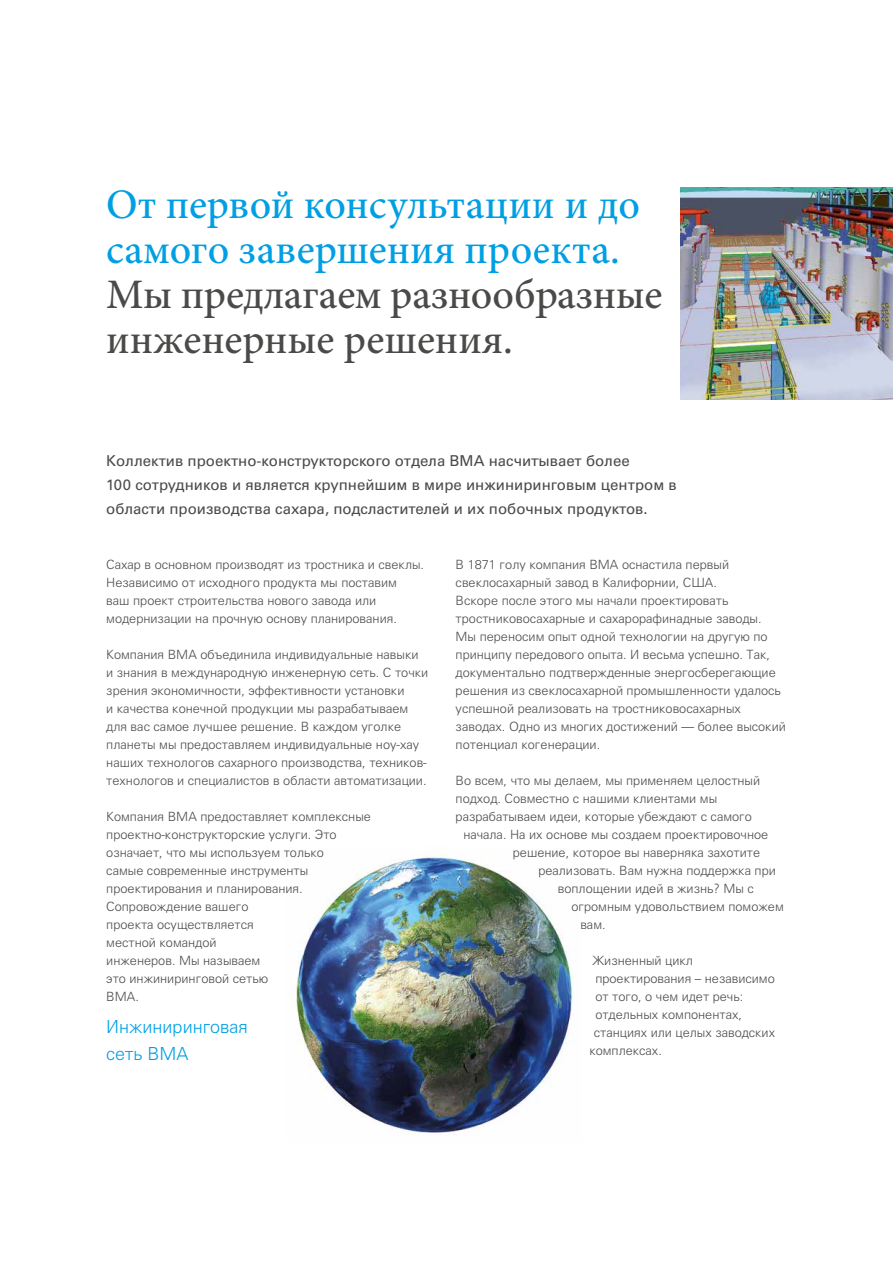
<style>
.page{position:relative;width:893px;height:1263px;background:#fff}
.page>*{position:absolute;margin:0;border:0;box-sizing:border-box;transform-origin:0 0}
.t1{font:500 42px/45px "Minion Pro";color:#009fe3}
.t2{font:500 42px/45px "Minion Pro";letter-spacing:-.005em;color:#4a4a49}
.t3{font:300 18px/27px "Univers LTCYR 45";color:#009fe3}
.t4{font:15px/24px "Univers LTCYR 55 Roman";color:#4a4a49}
.t5{font:300 12.75px/18px "Univers LTCYR 45";color:#4a4a49}
</style>
<div class="page">
<img style="left:296px;top:854px;width:277px;height:281px">
<hr style="left:892px;top:400px;width:1px;height:863px;background:#eaf6fe">
<img style="left:680px;top:187px;width:213px;height:213px">
<h1 class="t1" style="left:106px;top:182px;width:535px">От первой консультации и до самого завершения проекта.</h1>
<h1 class="t2" style="left:106px;top:272px;width:557px">Мы предлагаем разнообразные инженерные решения.</h1>
<p class="t4" style="left:106px;top:448px;width:572px">Коллектив проектно-конструкторского отдела BMA насчитывает более<br>100 сотрудников и является крупнейшим в мире инжиниринговым центром в области производства сахара, подсластителей и их побочных продуктов.</p>
<p class="t5" style="left:106px;top:555px;width:319px">Сахар в основном производят из тростника и свеклы.<br>Независимо от исходного продукта мы поставим<br>ваш проект строительства нового завода или модернизации на прочную основу планирования.</p>
<p class="t5" style="left:106px;top:645px;width:323px">Компания BMA объединила индивидуальные навыки и знания в международную инженерную сеть. С точки зрения экономичности, эффективности установки<br>и качества конечной продукции мы разрабатываем для вас самое лучшее решение. В каждом уголке планеты мы предоставляем индивидуальные ноу-хау наших технологов сахарного производства, техников&shy;технологов и специалистов в области автоматизации.</p>
<p class="t5" style="left:106px;top:807px;width:266px">Компания BMA предоставляет комплексные проектно-конструкторские услуги. Это означает, что мы используем только<br>самые современные инструменты проектирования и планирования.<br>Сопровождение вашего<br>проекта осуществляется<br>местной командой<br>инженеров. Мы называем<br>это инжиниринговой сетью<br>BMA.</p>
<h2 class="t3" style="left:106px;top:1013px;width:143px">Инжиниринговая сеть BMA</h2>
<p class="t5" style="left:456px;top:555px;width:332px">В 1871 голу компания BMA оснастила первый свеклосахарный завод в Калифорнии, США.<br>Вскоре после этого мы начали проектировать тростниковосахарные и сахарорафинадные заводы.<br>Мы переносим опыт одной технологии на другую по принципу передового опыта. И весьма успешно. Так, документально подтвержденные энергосберегающие решения из свеклосахарной промышленности удалось успешной реализовать на тростниковосахарных заводах. Одно из многих достижений — более высокий потенциал когенерации.</p>
<p class="t5" style="left:456px;top:771px;width:306px">Во всем, что мы делаем, мы применяем целостный</p>
<p class="t5" style="left:456px;top:789px;width:263px">подход. Совместно с нашими клиентами мы</p>
<p class="t5" style="left:456px;top:807px;width:298px">разрабатываем идеи, которые убеждают с самого</p>
<p class="t5" style="left:463px;top:825px;width:306px">начала. На их основе мы создаем проектировочное</p>
<p class="t5" style="left:513px;top:843px;width:249px">решение, которое вы наверняка захотите</p>
<p class="t5" style="left:538px;top:861px;width:239px">реализовать. Вам нужна поддержка при</p>
<p class="t5" style="left:558px;top:879px;width:198px">воплощении идей в жизнь? Мы с</p>
<p class="t5" style="left:571px;top:897px;width:214px">огромным удовольствием поможем</p>
<p class="t5" style="left:580px;top:915px;width:27px">вам.</p>
<p class="t5" style="left:592px;top:951px;width:102px">Жизненный цикл</p>
<p class="t5" style="left:595px;top:969px;width:181px">проектирования – независимо</p>
<p class="t5" style="left:595px;top:987px;width:149px">от того, о чем идет речь:</p>
<p class="t5" style="left:595px;top:1005px;width:148px">отдельных компонентах,</p>
<p class="t5" style="left:594px;top:1023px;width:183px">станциях или целых заводских</p>
<p class="t5" style="left:589px;top:1041px;width:74px">комплексах.</p>
</div>
